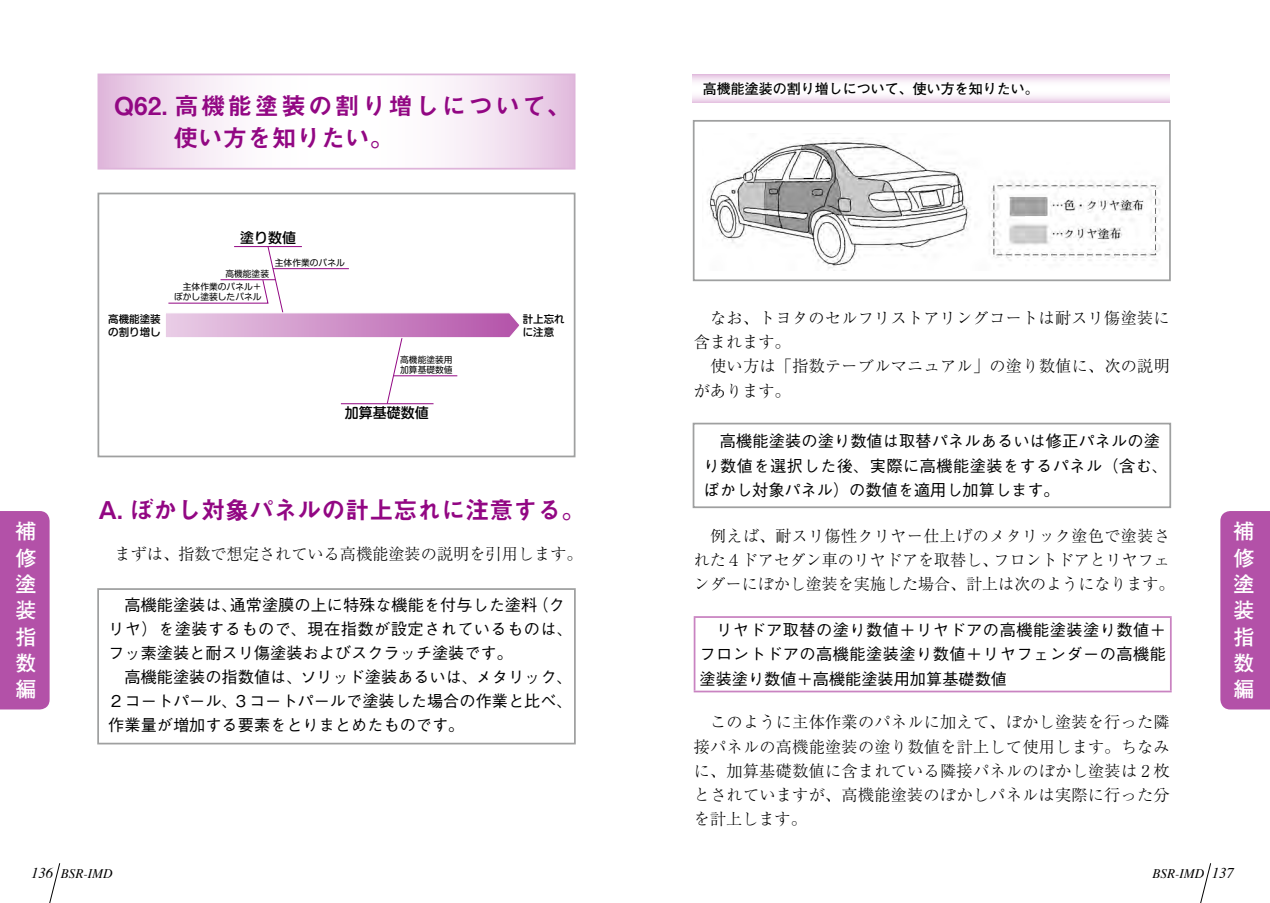
<style>
.page{position:relative;width:1270px;height:903px;background:#fff}
.page>*{position:absolute;margin:0;border:0;box-sizing:border-box;transform-origin:0 0}
.t1{font:24.5px/32.2px "Midashi Go Pro MB31";letter-spacing:.09em;color:#920783}
.t2{font:24.5px "Midashi Go Pro MB31";color:#920783}
.t3{font:700 21px/26.2px "Futo Go B101 Pro";color:#fff;text-align:justify}
.t4{font:500 16.1px/24.2px "Gothic BBB Pro";color:#000}
.t5{font:300 16.1px/24.2px "Ryumin Pro";letter-spacing:.015em;color:#000}
.t6{font:700 14px "Futo Go B101 Pro";color:#000}
.t7{font:500 14px "Shin M Go Pro";color:#000}
.t8{font:italic 13.12px "Times";color:#000}
.t9{font:500 10.5px/12.2px "Shin M Go Pro";color:#000}
.t10{font:8.75px/9.6px "Shin M Go Pro";color:#000}
.s1{font-size:14.88px}
</style>
<div class="page">
<svg style="left:49px;top:863px;width:11px;height:40px"></svg>
<div style="left:0;top:511px;width:50px;height:198px;background:#b351a8"></div>
<svg style="left:1200px;top:863px;width:11px;height:40px"></svg>
<div style="left:1220px;top:511px;width:50px;height:198px;background:#b351a8"></div>
<svg style="left:166px;top:246px;width:354px;height:158px"></svg>
<div style="left:98px;top:193px;width:477px;height:264px;border:2px solid #9fa0a0"></div>
<svg style="left:101px;top:77px;width:471px;height:90px"></svg>
<div style="left:98px;top:74px;width:477px;height:96px;border:2px solid #deb4da"></div>
<div style="left:97px;top:588px;width:479px;height:156px;border:2px solid #9fa0a0"></div>
<svg style="left:693px;top:74px;width:476px;height:28px"></svg>
<img style="left:707px;top:138px;width:456px;height:132px">
<div style="left:693px;top:120px;width:478px;height:161px;border:2px solid #9fa0a0"></div>
<hr style="left:694px;top:616px;width:478px;height:2px;background:#c983c1">
<hr style="left:694px;top:618px;width:1px;height:73px;background:#c983c1">
<hr style="left:1170px;top:618px;width:2px;height:73px;background:#c983c1">
<hr style="left:694px;top:691px;width:478px;height:1px;background:#c983c1">
<div style="left:693px;top:423px;width:478px;height:85px;border:2px solid #9fa0a0"></div>
<h1 class="t1" style="left:174px;top:86px;width:399px;text-indent:-60px">Q62. 高機能塗装の割り増しについて、使い方を知りたい。</h1>
<p class="t7" style="left:240px;top:226px;width:57px">塗り数値</p>
<p class="t10" style="left:225px;top:267px;width:45px">高機能塗装</p>
<p class="t10" style="left:275px;top:256px;width:71px">主体作業のパネル</p>
<p class="t10" style="left:174px;top:281px;width:89px;text-align:right">主体作業のパネル＋ぼかし塗装したパネル</p>
<p class="t9" style="left:108px;top:312px;width:54px">高機能塗装の割り増し</p>
<p class="t9" style="left:523px;top:312px;width:43px">計上忘れに注意</p>
<p class="t10" style="left:400px;top:354px;width:54px">高機能塗装用加算基礎数値</p>
<h2 class="t3" style="left:16px;top:516px;width:22px">補修塗装指数編</h2>
<p class="t7" style="left:345px;top:401px;width:85px">加算基礎数値</p>
<h1 class="t2" style="left:98px;top:490px;width:489px">A. ぼかし対象パネルの計上忘れに注意する。</h1>
<p class="t5" style="left:98px;top:540px;width:486px">　まずは、指数で想定されている高機能塗装の説明を引用します。</p>
<p class="t4" style="left:108px;top:590px;width:466px">　高機能塗装は、通常塗膜の上に特殊な機能を付与した塗料（クリヤ）を塗装するもので、現在指数が設定されているものは、フッ素塗装と耐スリ傷塗装およびスクラッチ塗装です。<br>　高機能塗装の指数値は、ソリッド塗装あるいは、メタリック、<br>２コートパール、３コートパールで塗装した場合の作業と比べ、作業量が増加する要素をとりまとめたものです。</p>
<p class="t8" style="left:31px;top:862px;width:83px"><span class="s1">136</span> BSR-IMD</p>
<p class="t6" style="left:703px;top:77px;width:337px">高機能塗装の割り増しについて、使い方を知りたい。</p>
<p class="t5" style="left:694px;top:305px;width:478px">　なお、トヨタのセルフリストアリングコートは耐スリ傷塗装に含まれます。<br>　使い方は「指数テーブルマニュアル」の塗り数値に、次の説明があります。</p>
<p class="t4" style="left:704px;top:427px;width:466px">　高機能塗装の塗り数値は取替パネルあるいは修正パネルの塗り数値を選択した後、実際に高機能塗装をするパネル（含む、ぼかし対象パネル）の数値を適用し加算します。</p>
<p class="t5" style="left:694px;top:522px;width:482px">　例えば、耐スリ傷性クリヤー仕上げのメタリック塗色で塗装された４ドアセダン車のリヤドアを取替し、フロントドアとリヤフェンダーにぼかし塗装を実施した場合、計上は次のようになります。</p>
<p class="t4" style="left:699px;top:616px;width:468px;text-align:justify">　リヤドア取替の塗り数値＋リヤドアの高機能塗装塗り数値＋フロントドアの高機能塗装塗り数値＋リヤフェンダーの高機能塗装塗り数値＋高機能塗装用加算基礎数値</p>
<p class="t5" style="left:694px;top:709px;width:478px;text-align:justify">　このように主体作業のパネルに加えて、ぼかし塗装を行った隣接パネルの高機能塗装の塗り数値を計上して使用します。ちなみに、加算基礎数値に含まれている隣接パネルのぼかし塗装は 2 枚とされていますが、高機能塗装のぼかしパネルは実際に行った分を計上します。</p>
<h2 class="t3" style="left:1233px;top:516px;width:22px">補修塗装指数編</h2>
<p class="t8" style="left:1152px;top:862px;width:83px">BSR-IMD <span class="s1">137</span></p>
</div>
